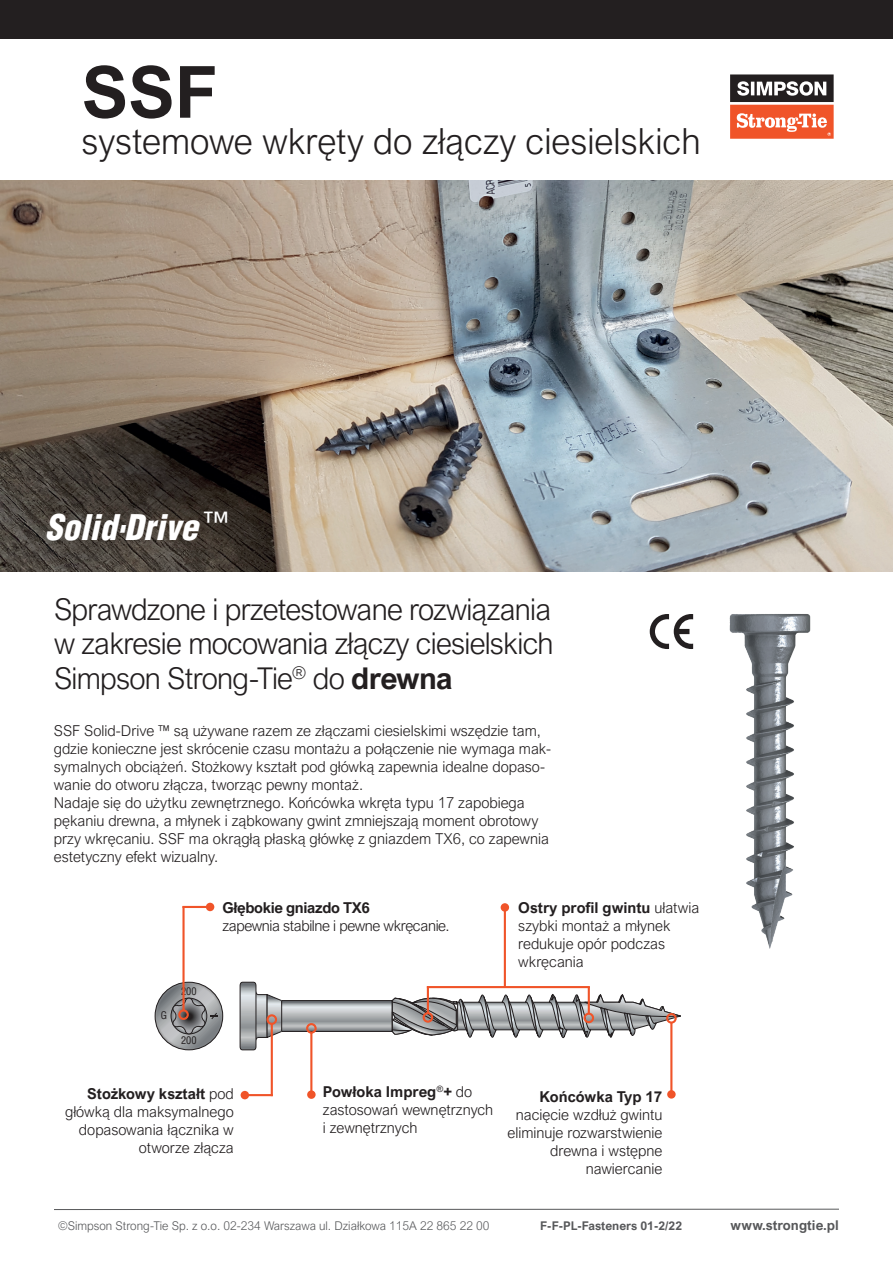
<style>
.page{position:relative;width:893px;height:1263px;background:#fff}
.page>*{position:absolute;margin:0;border:0;box-sizing:border-box;transform-origin:0 0}
.t1{font:700 72px "Arial Nova";color:#231f20}
.t2{font:300 36px "Arial Nova";color:#231f20}
.t3{font:italic 900 condensed 34.5px "Helvetica LT Std";letter-spacing:.005em;color:#fff}
.t4{font:300 30px/34.5px "Arial Nova";letter-spacing:-.025em;color:#231f20;text-align:justify}
.t5{font:300 15px/18px "Arial Nova";color:#231f20}
.t6{font:300 15px "Arial Nova";letter-spacing:-.025em;color:#231f20}
.t7{font:700 15px "Arial Nova";letter-spacing:-.025em;color:#231f20}
.t8{font:700 15px "Arial Nova";color:#231f20}
.t9{font:700 13.5px "Arial Nova";color:#57585a}
.t10{font:300 12px "Arial Nova";color:#57585a}
.t11{font:700 12px "Arial Nova";color:#57585a}
.t12{font:condensed 10.35px "Helvetica LT Std";color:#231f20}
.s1{font-size:51.75px}
.s2{font-weight:700}
</style>
<div class="page">
<div style="left:0;top:0;width:893px;height:38px;background:#231f20"></div>
<svg style="left:730px;top:74px;width:104px;height:65px"></svg>
<img style="left:0;top:181px;width:893px;height:391px">
<hr style="left:54px;top:1209px;width:785px;height:1px;background:#57585a">
<svg style="left:240px;top:982px;width:42px;height:68px"></svg>
<svg style="left:283px;top:1002px;width:107px;height:27px;background:#b2b6b8"></svg>
<div style="left:281px;top:1000px;width:111px;height:31px;border:1px solid #231f20"></div>
<svg style="left:392px;top:980px;width:289px;height:63px"></svg>
<svg style="left:157px;top:984px;width:64px;height:64px"></svg>
<svg style="left:157px;top:984px;width:63px;height:63px"></svg>
<svg style="left:158px;top:985px;width:62px;height:62px"></svg>
<div style="left:155px;top:982px;width:68px;height:68px;border:1px solid #231f20;border-radius:50%"></div>
<div style="left:171px;top:998px;width:36px;height:36px;border:1px solid #231f20;border-radius:50%"></div>
<svg style="left:172px;top:998px;width:46px;height:36px;background:#828385"></svg>
<hr style="left:182px;top:906px;width:3px;height:104px;background:#f05429">
<div style="left:178px;top:1009px;width:11px;height:11px;border:2px solid #f05429;border-radius:50%"></div>
<hr style="left:182px;top:906px;width:28px;height:2px;background:#f05429">
<div style="left:206px;top:903px;width:8px;height:8px;background:#f05429;border-radius:50%"></div>
<hr style="left:427px;top:986px;width:2px;height:27px;background:#f05429">
<div style="left:423px;top:1012px;width:10px;height:11px;border:2px solid #f05429;border-radius:50%"></div>
<hr style="left:427px;top:986px;width:163px;height:2px;background:#f05429">
<hr style="left:504px;top:907px;width:2px;height:80px;background:#f05429">
<div style="left:501px;top:903px;width:8px;height:9px;background:#f05429;border-radius:50%"></div>
<hr style="left:588px;top:987px;width:2px;height:27px;background:#f05429">
<div style="left:583px;top:1013px;width:11px;height:10px;border:2px solid #f05429;border-radius:50%"></div>
<hr style="left:310px;top:1032px;width:2px;height:62px;background:#f05429">
<div style="left:306px;top:1023px;width:11px;height:11px;border:2px solid #f05429;border-radius:50%"></div>
<div style="left:307px;top:1090px;width:9px;height:9px;background:#f05429;border-radius:50%"></div>
<hr style="left:271px;top:1024px;width:2px;height:72px;background:#f05429">
<div style="left:266px;top:1014px;width:11px;height:11px;border:2px solid #f05429;border-radius:50%"></div>
<hr style="left:245px;top:1094px;width:28px;height:2px;background:#f05429">
<div style="left:241px;top:1091px;width:8px;height:8px;background:#f05429;border-radius:50%"></div>
<hr style="left:670px;top:1022px;width:2px;height:72px;background:#f05429">
<div style="left:666px;top:1013px;width:11px;height:10px;border:2px solid #f05429;border-radius:50%"></div>
<div style="left:667px;top:1090px;width:9px;height:8px;background:#f05429;border-radius:50%"></div>
<img style="left:729px;top:614px;width:82px;height:335px">
<svg style="left:649px;top:614px;width:45px;height:35px"></svg>
<h1 class="t1" style="left:82px;top:50px;width:137px">SSF</h1>
<h2 class="t2" style="left:82px;top:121px;width:620px">systemowe wkręty do złączy ciesielskich</h2>
<h3 class="t3" style="left:45px;top:506px;width:186px">Solid<span class="s1">-</span>Drive <sup>™</sup></h3>
<h3 class="t4" style="left:54px;top:592px;width:501px">Sprawdzone i przetestowane rozwiązania w zakresie mocowania złączy ciesielskich Simpson Strong-Tie<sup>®</sup> do <span class="s2">drewna</span></h3>
<p class="t5" style="left:54px;top:721px;width:499px">SSF Solid-Drive ™ są używane razem ze złączami ciesielskimi wszędzie tam, gdzie konieczne jest skrócenie czasu montażu a połączenie nie wymaga mak&shy;symalnych obciążeń. Stożkowy kształt pod główką zapewnia idealne dopaso&shy;wanie do otworu złącza, tworząc pewny montaż.<br>Nadaje się do użytku zewnętrznego. Końcówka wkręta typu 17 zapobiega pękaniu drewna, a młynek i ząbkowany gwint zmniejszają moment obrotowy przy wkręcaniu. SSF ma okrągłą płaską główkę z gniazdem TX6, co zapewnia estetyczny efekt wizualny.</p>
<p class="t12" style="left:161px;top:1009px;width:8px">G</p>
<p class="t12" style="left:181px;top:985px;width:17px">200</p>
<p class="t12" style="left:181px;top:1034px;width:17px">200</p>
<p class="t7" style="left:222px;top:898px;width:149px">Głębokie gniazdo TX6</p>
<p class="t6" style="left:222px;top:917px;width:229px">zapewnia stabilne i pewne wkręcanie.</p>
<p class="t5" style="left:518px;top:898px;width:183px"><span class="s2">Ostry profil gwintu</span> ułatwia szybki montaż a młynek redukuje opór podczas wkręcania</p>
<p class="t5" style="left:65px;top:1084px;width:170px;text-align:right"><span class="s2">Stożkowy kształt</span> pod główką dla maksymalnego dopasowania łącznika w otworze złącza</p>
<p class="t5" style="left:323px;top:1083px;width:172px"><span class="s2">Powłoka Impreg</span><sup>®</sup><span class="s2">+</span> do zastosowań wewnętrznych i zewnętrznych</p>
<p class="t8" style="left:540px;top:1087px;width:124px">Końcówka Typ 17</p>
<p class="t5" style="left:508px;top:1105px;width:156px;text-align:right">nacięcie wzdłuż gwintu eliminuje rozwarstwienie drewna i wstępne nawiercanie</p>
<p class="t10" style="left:58px;top:1219px;width:433px">©Simpson Strong-Tie Sp. z o.o. 02-234 Warszawa ul. Działkowa 115A 22 865 22 00</p>
<p class="t11" style="left:540px;top:1218px;width:144px">F-F-PL-Fasteners 01-2/22</p>
<p class="t9" style="left:730px;top:1217px;width:110px">www.strongtie.pl</p>
</div>
